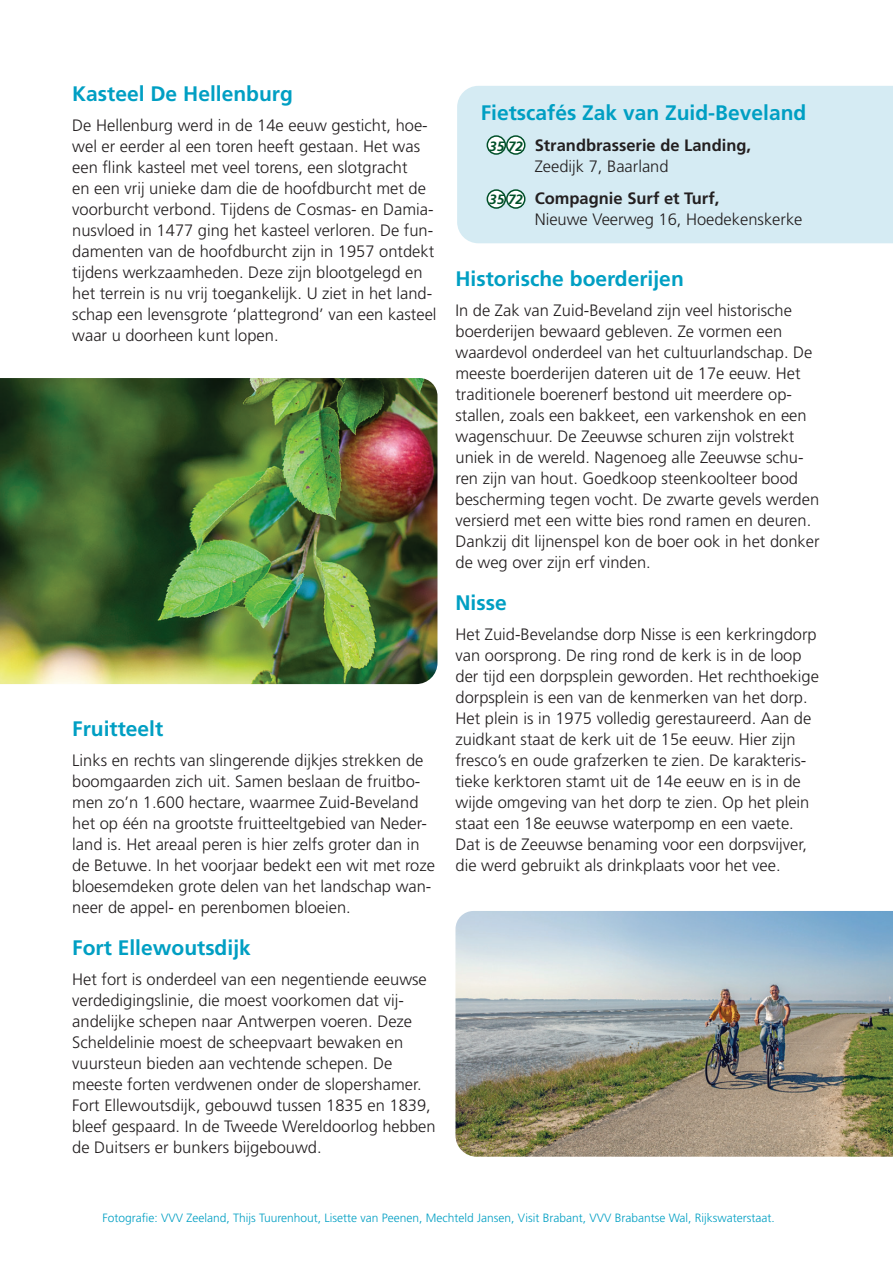
<style>
.page{position:relative;width:893px;height:1263px;background:#fff}
.page>*{position:absolute;margin:0;border:0;box-sizing:border-box;transform-origin:0 0}
.t1{font:700 21px "Frutiger LT Std";color:#009fc3}
.t2{font:300 16.5px/21px "Frutiger LT Std";color:#231f20}
.t3{font:700 16.5px/21px "Frutiger LT Std";color:#231f20}
.t4{font:300 12px "Frutiger LT Std";color:#009fc3}
.s1{font-style:italic;font-size:13.5px;color:#005029}
.s2{font-weight:300}
.s3{font-weight:700;font-style:italic;font-size:13.5px;color:#005029}
.s4{font-weight:700}
</style>
<div class="page">
<div style="left:457px;top:86px;width:436px;height:157px;background:#d5ebf3"></div>
<div style="left:487px;top:136px;width:18px;height:18px;background:#fff;border-radius:50%"></div>
<div style="left:487px;top:135px;width:19px;height:20px;border:2px solid #005029;border-radius:50%"></div>
<div style="left:487px;top:190px;width:18px;height:18px;background:#fff;border-radius:50%"></div>
<div style="left:487px;top:189px;width:19px;height:20px;border:2px solid #005029;border-radius:50%"></div>
<div style="left:507px;top:136px;width:18px;height:18px;background:#fff;border-radius:50%"></div>
<div style="left:506px;top:135px;width:19px;height:20px;border:2px solid #005029;border-radius:50%"></div>
<div style="left:507px;top:190px;width:18px;height:18px;background:#fff;border-radius:50%"></div>
<div style="left:506px;top:189px;width:19px;height:20px;border:2px solid #005029;border-radius:50%"></div>
<img style="left:0;top:378px;width:437px;height:306px">
<img style="left:455px;top:911px;width:438px;height:246px">
<p class="t1" style="left:72px;top:81px;width:222px">Kasteel De Hellenburg</p>
<p class="t2" style="left:72px;top:115px;width:366px">De Hellenburg werd in de 14e eeuw gesticht, hoe&shy;wel er eerder al een toren heeft gestaan. Het was een flink kasteel met veel torens, een slotgracht<br>en een vrij unieke dam die de hoofdburcht met de voorburcht verbond. Tijdens de Cosmas- en Damia&shy;nusvloed in 1477 ging het kasteel verloren. De fun&shy;damenten van de hoofdburcht zijn in 1957 ontdekt tijdens werkzaamheden. Deze zijn blootgelegd en het terrein is nu vrij toegankelijk. U ziet in het land&shy;schap een levensgrote ‘plattegrond’ van een kasteel waar u doorheen kunt lopen.</p>
<p class="t1" style="left:72px;top:716px;width:93px">Fruitteelt</p>
<p class="t2" style="left:72px;top:750px;width:364px">Links en rechts van slingerende dijkjes strekken de boomgaarden zich uit. Samen beslaan de fruitbo&shy;men zo’n 1.600 hectare, waarmee Zuid-Beveland het op één na grootste fruitteeltgebied van Neder&shy;land is. Het areaal peren is hier zelfs groter dan in de Betuwe. In het voorjaar bedekt een wit met roze bloesemdeken grote delen van het landschap wan&shy;neer de appel- en perenbomen bloeien.</p>
<p class="t1" style="left:72px;top:935px;width:180px">Fort Ellewoutsdijk</p>
<p class="t2" style="left:72px;top:969px;width:365px">Het fort is onderdeel van een negentiende eeuwse verdedigingslinie, die moest voorkomen dat vij&shy;andelijke schepen naar Antwerpen voeren. Deze Scheldelinie moest de scheepvaart bewaken en vuursteun bieden aan vechtende schepen. De meeste forten verdwenen onder de slopershamer.<br>Fort Ellewoutsdijk, gebouwd tussen 1835 en 1839, bleef gespaard. In de Tweede Wereldoorlog hebben de Duitsers er bunkers bijgebouwd.</p>
<p class="t1" style="left:481px;top:100px;width:327px">Fietscafés Zak van Zuid-Beveland</p>
<p class="t3" style="left:535px;top:135px;width:218px;text-indent:-45px"><span class="s1">35 72</span> Strandbrasserie de Landing,<br><span class="s2">Zeedijk 7, Baarland</span></p>
<p class="t2" style="left:535px;top:188px;width:269px;text-indent:-45px"><span class="s3">35 72</span> <span class="s4">Compagnie Surf et Turf,<br></span>Nieuwe Veerweg 16, Hoedekenskerke</p>
<p class="t1" style="left:455px;top:266px;width:230px">Historische boerderijen</p>
<p class="t2" style="left:455px;top:300px;width:366px">In de Zak van Zuid-Beveland zijn veel historische boerderijen bewaard gebleven. Ze vormen een waardevol onderdeel van het cultuurlandschap. De meeste boerderijen dateren uit de 17e eeuw. Het traditionele boerenerf bestond uit meerdere op&shy;stallen, zoals een bakkeet, een varkenshok en een wagenschuur. De Zeeuwse schuren zijn volstrekt uniek in de wereld. Nagenoeg alle Zeeuwse schu&shy;ren zijn van hout. Goedkoop steenkoolteer bood bescherming tegen vocht. De zwarte gevels werden versierd met een witte bies rond ramen en deuren.<br>Dankzij dit lijnenspel kon de boer ook in het donker de weg over zijn erf vinden.</p>
<p class="t1" style="left:455px;top:590px;width:53px">Nisse</p>
<p class="t2" style="left:455px;top:624px;width:365px">Het Zuid-Bevelandse dorp Nisse is een kerkringdorp van oorsprong. De ring rond de kerk is in de loop der tijd een dorpsplein geworden. Het rechthoekige dorpsplein is een van de kenmerken van het dorp.<br>Het plein is in 1975 volledig gerestaureerd. Aan de zuidkant staat de kerk uit de 15e eeuw. Hier zijn fresco’s en oude grafzerken te zien. De karakteris&shy;tieke kerktoren stamt uit de 14e eeuw en is in de wijde omgeving van het dorp te zien. Op het plein staat een 18e eeuwse waterpomp en een vaete.<br>Dat is de Zeeuwse benaming voor een dorpsvijver, die werd gebruikt als drinkplaats voor het vee.</p>
<p class="t4" style="left:102px;top:1211px;width:674px">Fotografie: VVV Zeeland, Thijs Tuurenhout, Lisette van Peenen, Mechteld Jansen, Visit Brabant, VVV Brabantse Wal, Rijkswaterstaat.</p>
</div>
